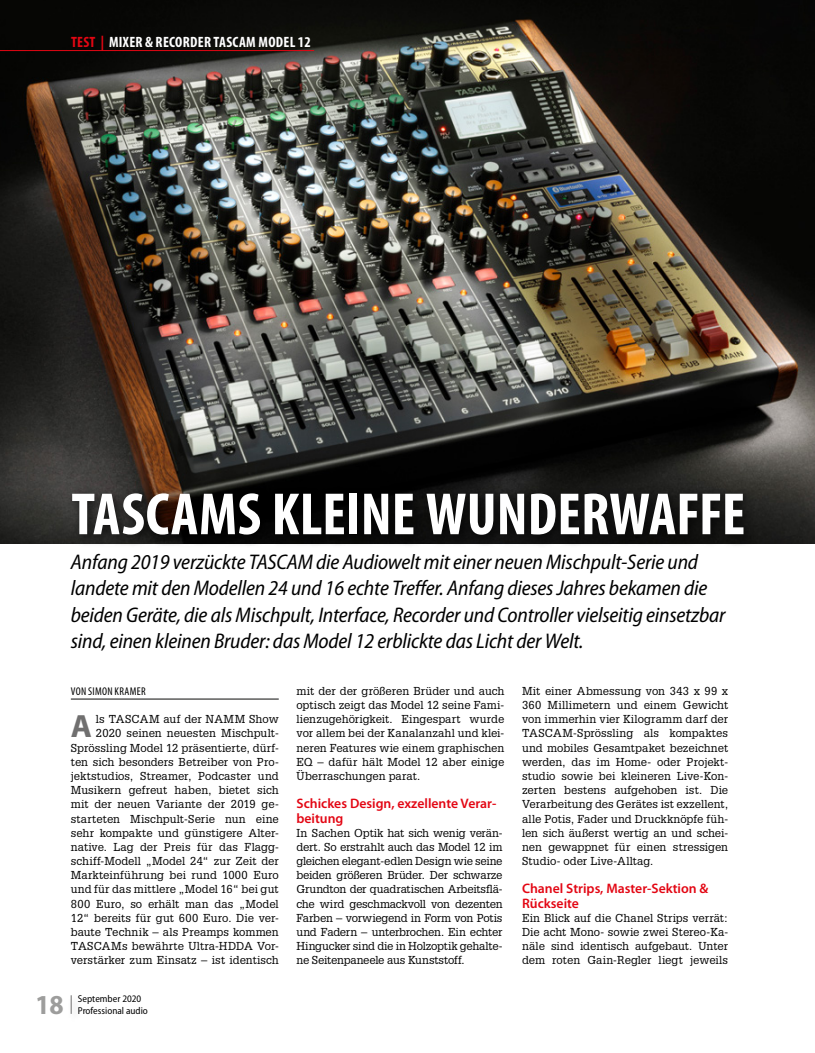
<style>
.page{position:relative;width:815px;height:1053px;background:#fff}
.page>*{position:absolute;margin:0;border:0;box-sizing:border-box;transform-origin:0 0}
.t1{font:700 condensed 60px "Myriad Pro";color:#fff}
.t2{font:700 32.25px "Myriad Pro";color:#706f6f}
.t3{font:700 semi-condensed 27.5px "Myriad Pro";color:#9d9d9c}
.t4{font:italic semi-condensed 21.25px/26.2px "Myriad Pro";letter-spacing:-.01em;color:#000}
.t5{font:700 condensed 15px "Myriad Pro";letter-spacing:.02em;color:#fff}
.t6{font:600 13.75px/14.1px "Myriad Pro";color:#e30613}
.t7{font:11.25px/14.1px "Glypha LT Std";color:#000;text-align:justify}
.t8{font:condensed 11.25px "Myriad Pro";letter-spacing:.025em;color:#000}
.t9{font:semi-condensed 10px/11.9px "Myriad Pro";color:#000}
.s1{color:#e30613}
</style>
<div class="page">
<svg style="left:71px;top:995px;width:1px;height:18px"></svg>
<img style="left:0;top:0;width:815px;height:543px">
<div style="left:65px;top:486px;width:692px;height:62px;background:#000;opacity:.75"></div>
<hr style="left:71px;top:698px;width:208px;height:1px;background:#3c3c3b">
<hr style="left:0;top:50px;width:314px;height:1px;background:#e30613">
<h3 class="t5" style="left:71px;top:32px;width:241px"><span class="s1">TEST |</span> MIXER &amp; RECORDER TASCAM MODEL 12</h3>
<h1 class="t1" style="left:71px;top:476px;width:675px">TASCAMS KLEINE WUNDERWAFFE</h1>
<p class="t4" style="left:71px;top:549px;width:656px">Anfang 2019 verzückte TASCAM die Audiowelt mit einer neuen Mischpult-Serie und landete mit den Modellen 24 und 16 echte Treffer. Anfang dieses Jahres bekamen die beiden Geräte, die als Mischpult, Interface, Recorder und Controller vielseitig einsetzbar sind, einen kleinen Bruder: das Model 12 erblickte das Licht der Welt.</p>
<p class="t8" style="left:71px;top:684px;width:76px">VON SIMON KRAMER</p>
<h2 class="t2" style="left:71px;top:705px;width:23px">A</h2>
<p class="t7" style="left:71px;top:712px;width:209px;text-align:right">ls TASCAM auf der NAMM Show 2020 seinen neuesten Mischpult-Sprössling Model 12 präsentierte, dürf&shy;ten sich besonders Betreiber von Pro&shy;jektstudios, Streamer, Podcaster und Musikern gefreut haben, bietet sich mit der neuen Variante der 2019 ge&shy;starteten Mischpult-Serie nun eine sehr kompakte und günstigere Alter&shy;native. Lag der Preis für das Flagg&shy;schiff-Modell „Model 24“ zur Zeit der Markteinführung bei rund 1000 Euro und für das mittlere „Model 16“ bei gut 800 Euro, so erhält man das „Model 12“ bereits für gut 600 Euro. Die ver&shy;baute Technik – als Preamps kommen TASCAMs bewährte Ultra-HDDA Vor&shy;verstärker zum Einsatz – ist identisch</p>
<h3 class="t3" style="left:35px;top:989px;width:30px">18</h3>
<p class="t9" style="left:78px;top:992px;width:71px">September 2020<br>Professional audio</p>
<p class="t7" style="left:296px;top:683px;width:209px">mit der der größeren Brüder und auch optisch zeigt das Model 12 seine Fami&shy;lienzugehörigkeit. Eingespart wurde vor allem bei der Kanalanzahl und klei&shy;neren Features wie einem graphischen EQ – dafür hält Model 12 aber einige Überraschungen parat.</p>
<p class="t6" style="left:296px;top:796px;width:201px">Schickes Design, exzellente Verar&shy;beitung</p>
<p class="t7" style="left:296px;top:825px;width:208px">In Sachen Optik hat sich wenig verän&shy;dert. So erstrahlt auch das Model 12 im gleichen elegant-edlen Design wie seine beiden größeren Brüder. Der schwarze Grundton der quadratischen Arbeitsflä&shy;che wird geschmackvoll von dezenten Farben – vorwiegend in Form von Potis und Fadern – unterbrochen. Ein echter Hingucker sind die in Holzoptik gehalte&shy;ne Seitenpaneele aus Kunststoff.</p>
<p class="t7" style="left:522px;top:683px;width:208px">Mit einer Abmessung von 343 x 99 x 360 Millimetern und einem Gewicht von immerhin vier Kilogramm darf der TASCAM-Sprössling als kompaktes und mobiles Gesamtpaket bezeichnet werden, das im Home- oder Projekt&shy;studio sowie bei kleineren Live-Kon&shy;zerten bestens aufgehoben ist. Die Verarbeitung des Gerätes ist exzellent, alle Potis, Fader und Druckknöpfe füh&shy;len sich äußerst wertig an und schei&shy;nen gewappnet für einen stressigen Studio- oder Live-Alltag.</p>
<p class="t6" style="left:522px;top:881px;width:188px">Chanel Strips, Master-Sektion &amp;<br>Rückseite</p>
<p class="t7" style="left:522px;top:910px;width:208px">Ein Blick auf die Chanel Strips verrät:<br>Die acht Mono- sowie zwei Stereo-Ka&shy;näle sind identisch aufgebaut. Unter dem roten Gain-Regler liegt jeweils</p>
</div>
